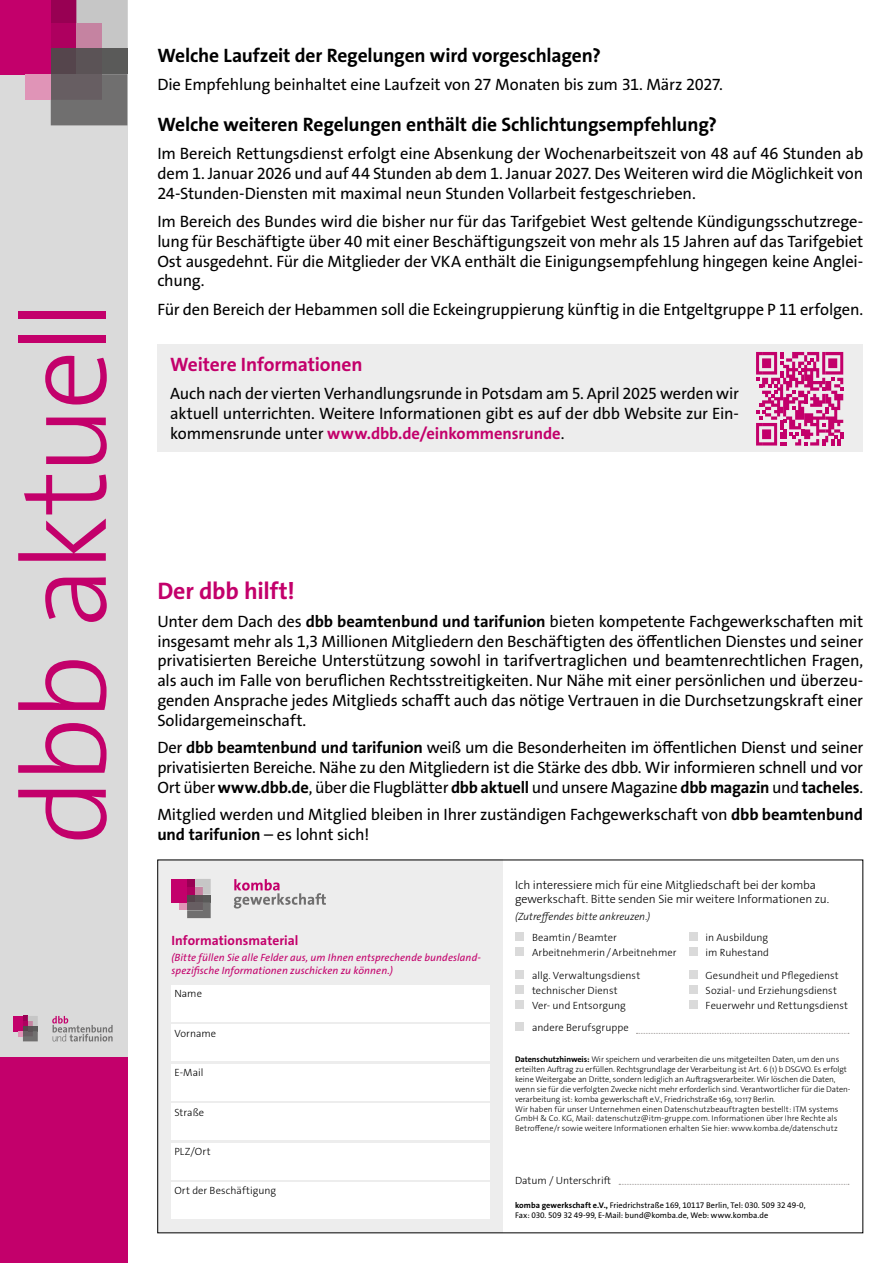
<style>
.page{position:relative;width:893px;height:1263px;background:#fff}
.page>*{position:absolute;margin:0;border:0;box-sizing:border-box;transform-origin:0 0}
.t1{font:300 120px "The Sans Os F";letter-spacing:-.045em;color:#c3006b}
.t2{font:700 24px "The Sans Os F";letter-spacing:-.01em;color:#c3006b}
.t3{font:700 19.5px "The Sans Os F";letter-spacing:-.01em;color:#000}
.t4{font:700 19.5px "The Sans Os F";letter-spacing:-.01em;color:#c3006b}
.t5{font:16.5px/19.8px "The Sans Os F";letter-spacing:-.01em;color:#000;text-align:justify}
.t6{font:700 13.5px "The Sans Os F";letter-spacing:.005em;color:#c3006b}
.t7{font:300 12px/14.4px "The Sans Os F";letter-spacing:-.005em;color:#000}
.t8{font:300 10.5px "The Sans Os F";letter-spacing:.005em;color:#000}
.t9{font:italic 10.5px/12.6px "The Sans Os F";letter-spacing:.01em;color:#c3006b}
.t10{font:italic 300 10.5px "The Sans Os F";color:#000}
.t11{font:300 8.25px/9.9px "The Sans Os F";letter-spacing:-.005em;color:#000}
.t12{font:8.25px/9.9px "The Sans Os F";letter-spacing:-.005em;color:#000}
.s1{font-weight:700;color:#c3006b}
.s2{font-weight:700}
</style>
<div class="page">
<div style="left:0;top:0;width:127px;height:1263px;background:#dadada"></div>
<div style="left:0;top:0;width:51px;height:74px;background:#c3006b"></div>
<div style="left:51px;top:0;width:25px;height:23px;background:#980053"></div>
<div style="left:51px;top:23px;width:25px;height:26px;background:#ae005f"></div>
<div style="left:51px;top:49px;width:25px;height:25px;background:#55454c"></div>
<svg style="left:76px;top:0;width:51px;height:49px;background:#c3b1b9"></svg>
<div style="left:76px;top:49px;width:26px;height:25px;background:#5b5356"></div>
<div style="left:102px;top:49px;width:25px;height:25px;background:#5a5a59"></div>
<svg style="left:51px;top:74px;width:76px;height:51px;background:#6d696a"></svg>
<div style="left:25px;top:74px;width:26px;height:26px;background:#e094b7"></div>
<div style="left:0;top:1057px;width:127px;height:206px;background:#c3006b"></div>
<svg style="left:52px;top:1016px;width:61px;height:25px"></svg>
<div style="left:13px;top:1016px;width:10px;height:15px;background:#c3006b"></div>
<svg style="left:18px;top:1016px;width:20px;height:25px"></svg>
<div style="left:157px;top:344px;width:706px;height:108px;background:#ededed"></div>
<svg style="left:756px;top:352px;width:87px;height:94px"></svg>
<div style="left:158px;top:859px;width:344px;height:374px;background:#ededed"></div>
<div style="left:171px;top:985px;width:319px;height:36px;background:#fff"></div>
<div style="left:171px;top:1025px;width:319px;height:36px;background:#fff"></div>
<div style="left:171px;top:1064px;width:319px;height:36px;background:#fff"></div>
<div style="left:171px;top:1104px;width:319px;height:36px;background:#fff"></div>
<div style="left:171px;top:1143px;width:319px;height:36px;background:#fff"></div>
<div style="left:171px;top:1183px;width:319px;height:36px;background:#fff"></div>
<div style="left:515px;top:933px;width:9px;height:8px;background:#dadada"></div>
<div style="left:689px;top:933px;width:9px;height:8px;background:#dadada"></div>
<div style="left:515px;top:948px;width:9px;height:8px;background:#dadada"></div>
<div style="left:689px;top:948px;width:9px;height:8px;background:#dadada"></div>
<div style="left:515px;top:970px;width:9px;height:9px;background:#dadada"></div>
<div style="left:689px;top:970px;width:9px;height:9px;background:#dadada"></div>
<div style="left:515px;top:985px;width:9px;height:9px;background:#dadada"></div>
<div style="left:689px;top:985px;width:9px;height:9px;background:#dadada"></div>
<div style="left:515px;top:1000px;width:9px;height:9px;background:#dadada"></div>
<div style="left:689px;top:1000px;width:9px;height:9px;background:#dadada"></div>
<div style="left:515px;top:1023px;width:9px;height:8px;background:#dadada"></div>
<div style="left:179px;top:902px;width:8px;height:8px;background:#e094b7"></div>
<div style="left:187px;top:894px;width:8px;height:8px;background:#55454c"></div>
<div style="left:195px;top:894px;width:8px;height:8px;background:#5b5356"></div>
<div style="left:187px;top:887px;width:8px;height:7px;background:#ae005f"></div>
<div style="left:187px;top:879px;width:8px;height:8px;background:#980053"></div>
<div style="left:203px;top:894px;width:8px;height:8px;background:#5a5a59"></div>
<svg style="left:187px;top:902px;width:24px;height:16px"></svg>
<div style="left:171px;top:879px;width:16px;height:23px;background:#c3006b"></div>
<svg style="left:195px;top:879px;width:16px;height:15px"></svg>
<svg style="left:234px;top:879px;width:92px;height:29px"></svg>
<svg style="left:636px;top:1033px;width:213px;height:1px"></svg>
<svg style="left:619px;top:1184px;width:230px;height:1px"></svg>
<h1 class="t1" style="left:-12px;top:845px;width:547px;rotate:-90deg">dbb aktuell</h1>
<p class="t3" style="left:157px;top:43px;width:445px">Welche Laufzeit der Regelungen wird vorgeschlagen?</p>
<p class="t5" style="left:157px;top:75px;width:567px">Die Empfehlung beinhaltet eine Laufzeit von 27 Monaten bis zum 31. März 2027.</p>
<p class="t3" style="left:157px;top:112px;width:561px">Welche weiteren Regelungen enthält die Schlichtungsempfehlung?</p>
<p class="t5" style="left:157px;top:144px;width:707px">Im Bereich Rettungsdienst erfolgt eine Absenkung der Wochenarbeitszeit von 48 auf 46 Stunden ab dem 1. Januar 2026 und auf 44 Stunden ab dem 1. Januar 2027. Des Weiteren wird die Möglichkeit von 24-Stunden-Diensten mit maximal neun Stunden Vollarbeit festgeschrieben.</p>
<p class="t5" style="left:157px;top:212px;width:707px">Im Bereich des Bundes wird die bisher nur für das Tarifgebiet West geltende Kündigungsschutzrege&shy;lung für Beschäftigte über 40 mit einer Beschäftigungszeit von mehr als 15 Jahren auf das Tarifgebiet Ost ausgedehnt. Für die Mitglieder der VKA enthält die Einigungsempfehlung hingegen keine Anglei&shy;chung.</p>
<p class="t5" style="left:157px;top:299px;width:707px">Für den Bereich der Hebammen soll die Eckeingruppierung künftig in die Entgeltgruppe P 11 erfolgen.</p>
<p class="t4" style="left:170px;top:352px;width:194px">Weitere Informationen</p>
<p class="t5" style="left:170px;top:384px;width:570px">Auch nach der vierten Verhandlungsrunde in Potsdam am 5. April 2025 werden wir aktuell unterrichten. Weitere Informationen gibt es auf der dbb Website zur Ein&shy;kommensrunde unter <span class="s1">www.dbb.de/einkommensrunde</span>.</p>
<h2 class="t2" style="left:157px;top:576px;width:139px">Der dbb hilft!</h2>
<p class="t5" style="left:157px;top:611px;width:707px">Unter dem Dach des <span class="s2">dbb beamtenbund und tarifunion</span> bieten kompetente Fachgewerkschaften mit insgesamt mehr als 1,3 Millionen Mitgliedern den Beschäftigten des öffentlichen Dienstes und seiner privatisierten Bereiche Unterstützung sowohl in tarifvertraglichen und beamtenrechtlichen Fragen, als auch im Falle von beruflichen Rechtsstreitigkeiten. Nur Nähe mit einer persönlichen und überzeu&shy;genden Ansprache jedes Mitglieds schafft auch das nötige Vertrauen in die Durchsetzungskraft einer Solidargemeinschaft.</p>
<p class="t5" style="left:157px;top:738px;width:707px">Der <span class="s2">dbb beamtenbund und tarifunion</span> weiß um die Besonderheiten im öffentlichen Dienst und seiner privatisierten Bereiche. Nähe zu den Mitgliedern ist die Stärke des dbb. Wir informieren schnell und vor Ort über <span class="s2">www.dbb.de</span>, über die Flugblätter <span class="s2">dbb aktuell</span> und unsere Magazine <span class="s2">dbb magazin</span> und <span class="s2">tacheles</span>.</p>
<p class="t5" style="left:157px;top:805px;width:707px">Mitglied werden und Mitglied bleiben in Ihrer zuständigen Fachgewerkschaft von <span class="s2">dbb beamtenbund und tarifunion</span> – es lohnt sich!</p>
<p class="t6" style="left:171px;top:932px;width:129px">Informationsmaterial</p>
<p class="t9" style="left:171px;top:951px;width:311px">(Bitte füllen Sie alle Felder aus, um Ihnen entsprechende bundesland&shy;spezifische Informationen zuschicken zu können.)</p>
<p class="t8" style="left:174px;top:987px;width:29px">Name</p>
<p class="t8" style="left:174px;top:1026px;width:43px">Vorname</p>
<p class="t8" style="left:174px;top:1066px;width:30px">E-Mail</p>
<p class="t8" style="left:174px;top:1105px;width:31px">Straße</p>
<p class="t8" style="left:174px;top:1145px;width:38px">PLZ/Ort</p>
<p class="t8" style="left:174px;top:1184px;width:103px">Ort der Beschäftigung</p>
<p class="t7" style="left:515px;top:877px;width:316px">Ich interessiere mich für eine Mitgliedschaft bei der komba gewerkschaft. Bitte senden Sie mir weitere Informationen zu.</p>
<p class="t10" style="left:515px;top:910px;width:137px">(Zutreffendes bitte ankreuzen.)</p>
<p class="t8" style="left:532px;top:931px;width:86px">Beamtin / Beamter</p>
<p class="t8" style="left:706px;top:931px;width:64px">in Ausbildung</p>
<p class="t8" style="left:532px;top:946px;width:146px">Arbeitnehmerin / Arbeitnehmer</p>
<p class="t8" style="left:706px;top:946px;width:65px">im Ruhestand</p>
<p class="t8" style="left:532px;top:968px;width:110px">allg. Verwaltungsdienst</p>
<p class="t8" style="left:706px;top:968px;width:135px">Gesundheit und Pflegedienst</p>
<p class="t8" style="left:532px;top:983px;width:87px">technischer Dienst</p>
<p class="t8" style="left:706px;top:983px;width:133px">Sozial- und Erziehungsdienst</p>
<p class="t8" style="left:532px;top:998px;width:95px">Ver- und Entsorgung</p>
<p class="t8" style="left:706px;top:998px;width:144px">Feuerwehr und Rettungsdienst</p>
<p class="t8" style="left:532px;top:1021px;width:98px">andere Berufsgruppe</p>
<p class="t11" style="left:515px;top:1054px;width:337px"><span class="s2">Datenschutzhinweis:</span> Wir speichern und verarbeiten die uns mitgeteilten Daten, um den uns erteilten Auftrag zu erfüllen. Rechtsgrundlage der Verarbeitung ist Art. 6 (1) b DSGVO. Es erfolgt keine Weitergabe an Dritte, sondern lediglich an Auftragsverarbeiter. Wir löschen die Daten, wenn sie für die verfolgten Zwecke nicht mehr erforderlich sind. Verantwortlicher für die Daten&shy;verarbeitung ist: komba gewerkschaft e.V., Friedrichstraße 169, 10117 Berlin.<br>Wir haben für unser Unternehmen einen Datenschutzbeauftragten bestellt: ITM systems GmbH &amp; Co. KG, Mail: datenschutz@itm-gruppe.com. Informationen über Ihre Rechte als Betroffene/r sowie weitere Informationen erhalten Sie hier: www.komba.de/datenschutz</p>
<p class="t8" style="left:515px;top:1174px;width:97px">Datum / Unterschrift</p>
<p class="t12" style="left:515px;top:1200px;width:292px"><span class="s2">komba gewerkschaft e.V.,</span> Friedrichstraße 169, 10117 Berlin, Tel: 030. 509 32 49-0,<br>Fax: 030. 509 32 49-99, E-Mail: bund@komba.de, Web: www.komba.de</p>
</div>
